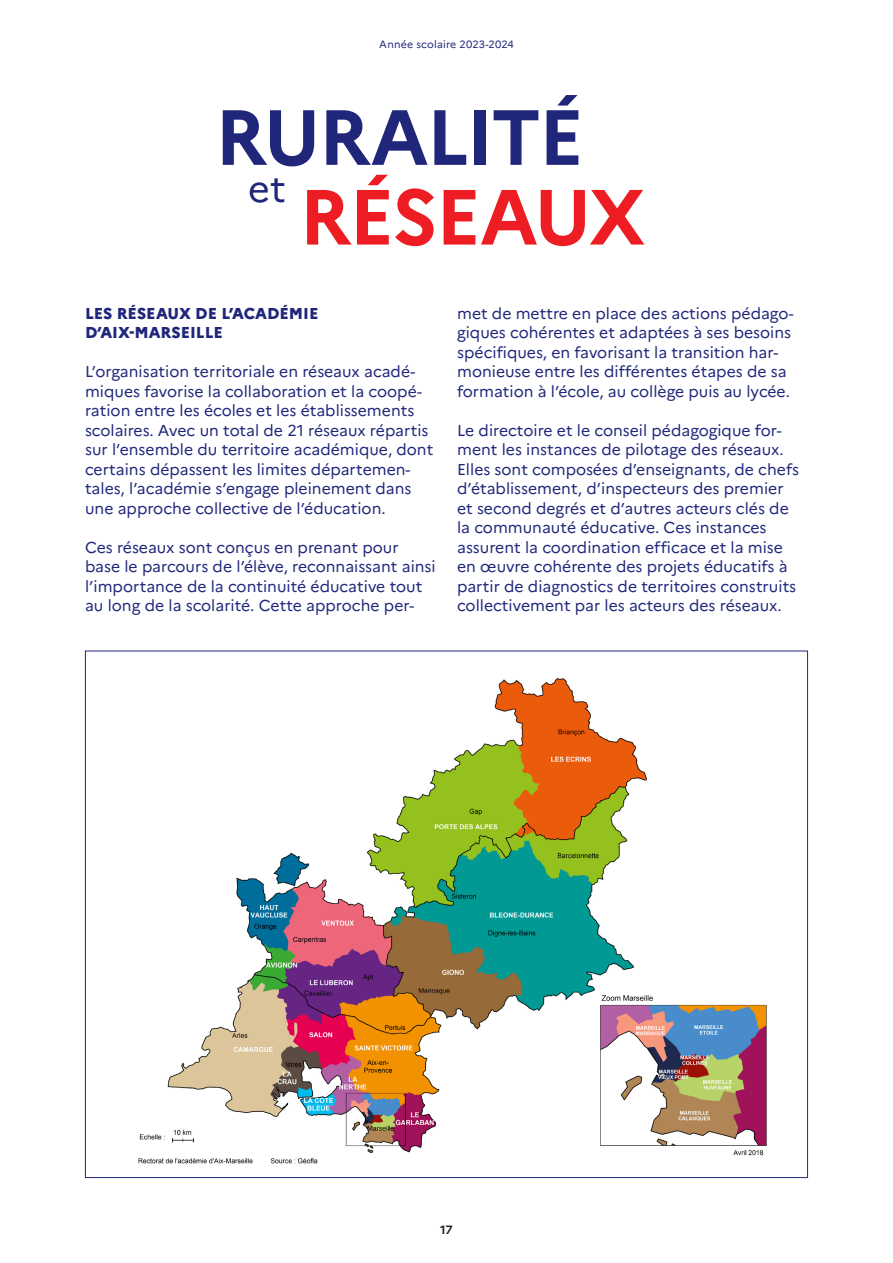
<style>
.page{position:relative;width:893px;height:1263px;background:#fff}
.page>*{position:absolute;margin:0;border:0;box-sizing:border-box;transform-origin:0 0}
.Titres_Fiche_Capital{font:700 78px "Marianne";letter-spacing:-.03em;color:#20277b}
.Titres_Fiche_Capital-2{font:700 78px "Marianne";letter-spacing:-.03em;color:#ee1d23}
.Titre_Fiche_minuscul{font:37.5px "Marianne";color:#20277b}
.Texte_courant{font:15.75px/19.5px "Marianne";color:#20277b}
.Sous-titre{font:800 15.75px/19.5px "Marianne";color:#20277b}
.t1{font:700 12px "Marianne";color:#231f20}
.t2{font:10.5px "Marianne";letter-spacing:.02em;color:#20277b}
</style>
<div class="page">
<img style="left:138px;top:678px;width:629px;height:486px">
<p class="t2" style="left:379px;top:38px;width:136px">Année scolaire 2023-2024</p>
<p class="Titres_Fiche_Capital" style="left:215px;top:89px;width:371px">RURALITÉ</p>
<p class="Titre_Fiche_minuscul" style="left:248px;top:166px;width:39px">et</p>
<p class="Titres_Fiche_Capital-2" style="left:299px;top:169px;width:348px">RÉSEAUX</p>
<p class="Sous-titre" style="left:85px;top:303px;width:235px">LES RÉSEAUX DE L’ACADÉMIE<br>D’AIX-MARSEILLE</p>
<p class="Texte_courant" style="left:85px;top:362px;width:350px">L’organisation territoriale en réseaux acadé&shy;miques favorise la collaboration et la coopé&shy;ration entre les écoles et les établissements scolaires. Avec un total de 21 réseaux répartis sur l’ensemble du territoire académique, dont certains dépassent les limites départemen&shy;tales, l’académie s’engage pleinement dans une approche collective de l’éducation.</p>
<p class="Texte_courant" style="left:85px;top:537px;width:352px">Ces réseaux sont conçus en prenant pour base le parcours de l’élève, reconnaissant ainsi l’importance de la continuité éducative tout au long de la scolarité. Cette approche per-</p>
<p class="Texte_courant" style="left:457px;top:303px;width:338px">met de mettre en place des actions pédago&shy;giques cohérentes et adaptées à ses besoins spécifiques, en favorisant la transition har&shy;monieuse entre les différentes étapes de sa formation à l’école, au collège puis au lycée.</p>
<p class="Texte_courant" style="left:457px;top:420px;width:343px">Le directoire et le conseil pédagogique for&shy;ment les instances de pilotage des réseaux.<br>Elles sont composées d’enseignants, de chefs d’établissement, d’inspecteurs des premier et second degrés et d’autres acteurs clés de la communauté éducative. Ces instances assurent la coordination efficace et la mise en œuvre cohérente des projets éducatifs à partir de diagnostics de territoires construits collectivement par les acteurs des réseaux.</p>
<p class="t1" style="left:440px;top:1223px;width:14px">17</p>
</div>
